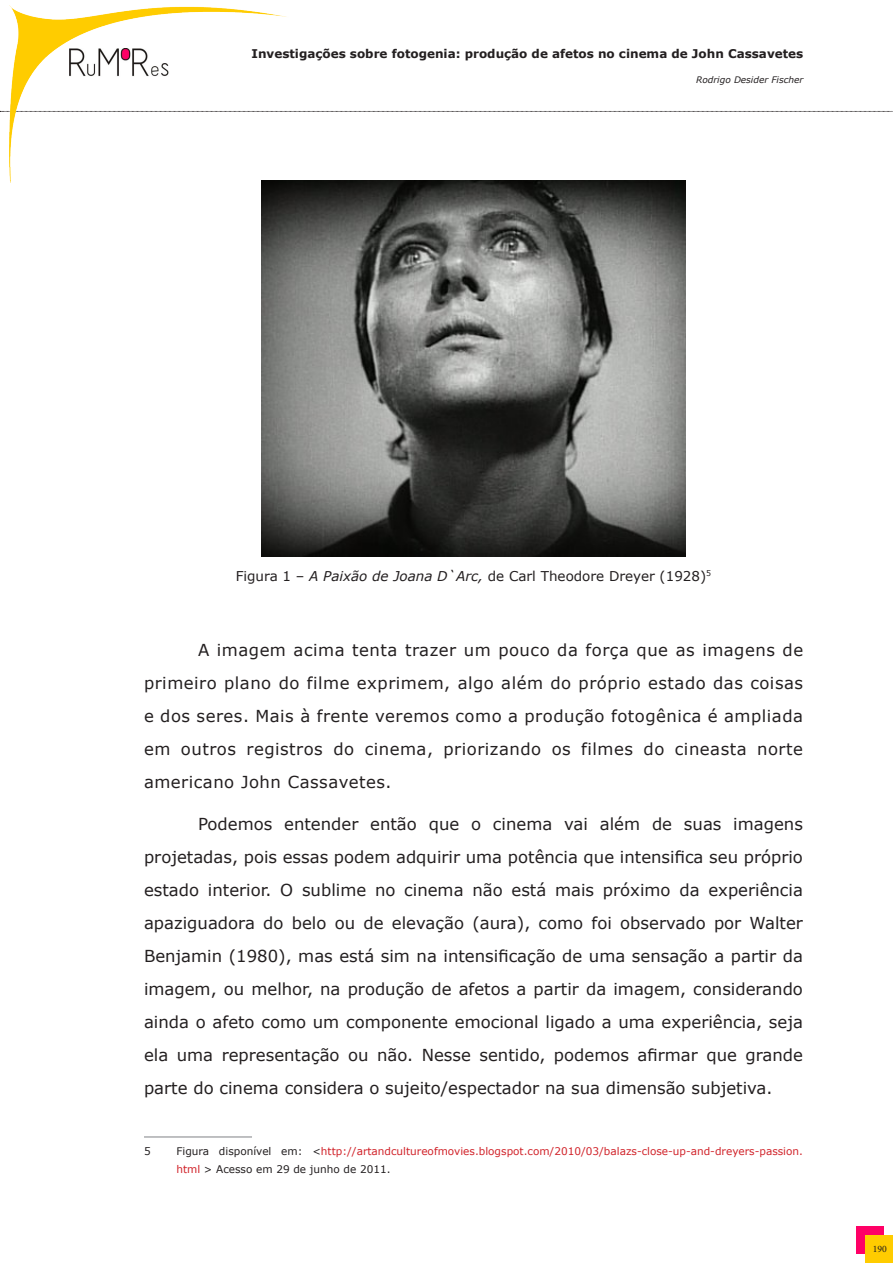
<style>
.page{position:relative;width:893px;height:1263px;background:#fff}
.page>*{position:absolute;margin:0;border:0;box-sizing:border-box;transform-origin:0 0}
.t1{font:16.5px/33px "Verdana";letter-spacing:.01em;color:#231f20;text-align:justify}
.leg2{font:13.5px "Verdana";color:#231f20}
.t2{font:700 12px "Verdana";color:#231f20}
.notas2{font:10.5px/18px "Verdana";color:#d1232a}
.notas2-2{font:10.5px "Verdana";color:#231f20}
.t3{font:9.75px "Minion Pro";color:#231f20}
.t4{font:italic 9px "Verdana";color:#231f20}
.s1{font-style:italic}
.s2{color:#231f20}
</style>
<div class="page">
<svg style="left:0;top:111px;width:893px;height:1px"></svg>
<img style="left:10px;top:6px;width:278px;height:177px">
<img style="left:69px;top:48px;width:100px;height:28px">
<div style="left:856px;top:1226px;width:28px;height:28px;background:#f06"></div>
<div style="left:865px;top:1235px;width:28px;height:28px;background:#fc0"></div>
<img style="left:261px;top:180px;width:425px;height:376px">
<hr style="left:144px;top:1136px;width:108px;height:1px;background:#808285">
<p class="t2" style="left:251px;top:45px;width:553px">Investigações sobre fotogenia: produção de afetos no cinema de John Cassavetes</p>
<p class="t4" style="left:696px;top:74px;width:109px">Rodrigo Desider Fischer</p>
<p class="leg2" style="left:236px;top:566px;width:477px">Figura 1 – <span class="s1">A Paixão de Joana D`Arc,</span> de Carl Theodore Dreyer (1928)<sup>5</sup></p>
<p class="t1" style="left:144px;top:633px;width:661px;text-indent:54px">A imagem acima tenta trazer um pouco da força que as imagens de primeiro plano do filme exprimem, algo além do próprio estado das coisas e dos seres. Mais à frente veremos como a produção fotogênica é ampliada em outros registros do cinema, priorizando os filmes do cineasta norte americano John Cassavetes.</p>
<p class="t1" style="left:144px;top:807px;width:660px;text-indent:54px">Podemos entender então que o cinema vai além de suas imagens projetadas, pois essas podem adquirir uma potência que intensifica seu próprio estado interior. O sublime no cinema não está mais próximo da experiência apaziguadora do belo ou de elevação (aura), como foi observado por Walter Benjamin (1980), mas está sim na intensificação de uma sensação a partir da imagem, ou melhor, na produção de afetos a partir da imagem, considerando ainda o afeto como um componente emocional ligado a uma experiência, seja ela uma representação ou não. Nesse sentido, podemos afirmar que grande parte do cinema considera o sujeito/espectador na sua dimensão subjetiva.</p>
<p class="notas2-2" style="left:144px;top:1144px;width:8px">5</p>
<p class="notas2" style="left:176px;top:1142px;width:628px"><span class="s2">Figura disponível em: &lt;</span>http://artandcultureofmovies.blogspot.com/2010/03/balazs-close-up-and-dreyers-passion. html <span class="s2">&gt; Acesso em 29 de junho de 2011.</span></p>
<p class="t3" style="left:873px;top:1242px;width:16px">190</p>
</div>
